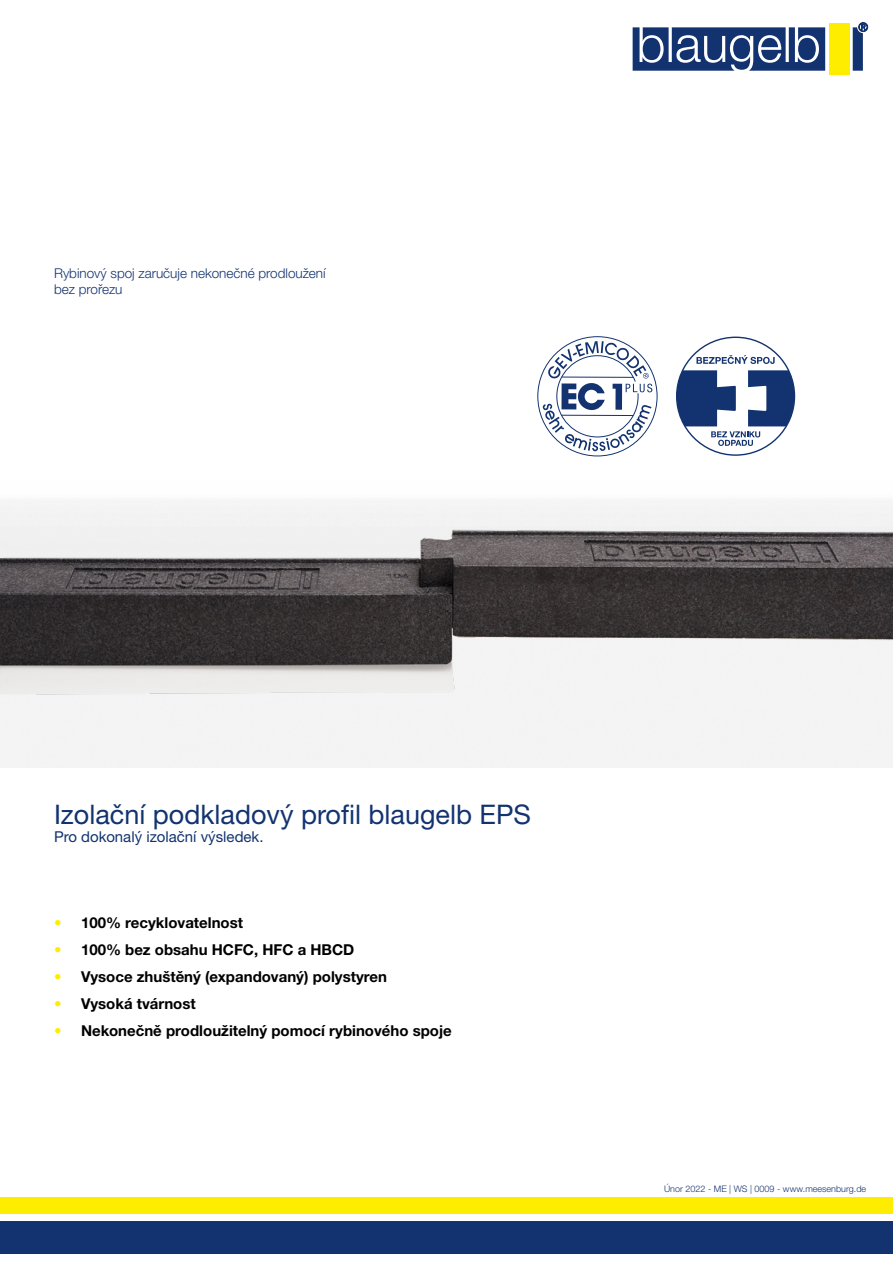
<style>
.page{position:relative;width:893px;height:1263px;background:#fff}
.page>*{position:absolute;margin:0;border:0;box-sizing:border-box;transform-origin:0 0}
.t1{font:27px "Helvetica Neue World 55 Roman";color:#133370}
.t2{font:700 15px "Helvetica Neue World 75";color:#000}
.t3{font:15px "Helvetica Neue World 55 Roman";color:#133370}
.t4{font:13.5px/16.2px "Helvetica Neue World 45 Lt";color:#133370}
.t5{font:9px "Helvetica Neue World 45 Lt";color:#133370}
.s1{color:#ffed00}
</style>
<div class="page">
<img style="left:0;top:336px;width:893px;height:431px">
<div style="left:0;top:1222px;width:893px;height:32px;background:#133370"></div>
<div style="left:0;top:1197px;width:893px;height:17px;background:#ffed00"></div>
<svg style="left:633px;top:22px;width:235px;height:49px"></svg>
<div style="left:829px;top:23px;width:20px;height:51px;background:#ffed00"></div>
<svg style="left:696px;top:355px;width:79px;height:9px"></svg>
<svg style="left:677px;top:370px;width:117px;height:76px"></svg>
<svg style="left:538px;top:337px;width:119px;height:119px"></svg>
<svg style="left:542px;top:341px;width:110px;height:110px"></svg>
<p class="t4" style="left:54px;top:265px;width:273px">Rybinový spoj zaručuje nekonečné prodloužení bez prořezu</p>
<h1 class="t1" style="left:54px;top:798px;width:479px">Izolační podkladový profil blaugelb EPS</h1>
<p class="t3" style="left:54px;top:828px;width:211px">Pro dokonalý izolační výsledek.</p>
<p class="t2" style="left:54px;top:914px;width:191px"><span class="s1">•</span> 100% recyklovatelnost</p>
<p class="t2" style="left:54px;top:941px;width:302px"><span class="s1">•</span> 100% bez obsahu HCFC, HFC a HBCD</p>
<p class="t2" style="left:54px;top:968px;width:334px"><span class="s1">•</span> Vysoce zhuštěný (expandovaný) polystyren</p>
<p class="t2" style="left:54px;top:995px;width:143px"><span class="s1">•</span> Vysoká tvárnost</p>
<p class="t2" style="left:54px;top:1022px;width:399px"><span class="s1">•</span> Nekonečně prodloužitelný pomocí rybinového spoje</p>
<p class="t5" style="left:664px;top:1183px;width:204px">Únor 2022 - ME | WS | 0009 - www.meesenburg.de</p>
</div>
